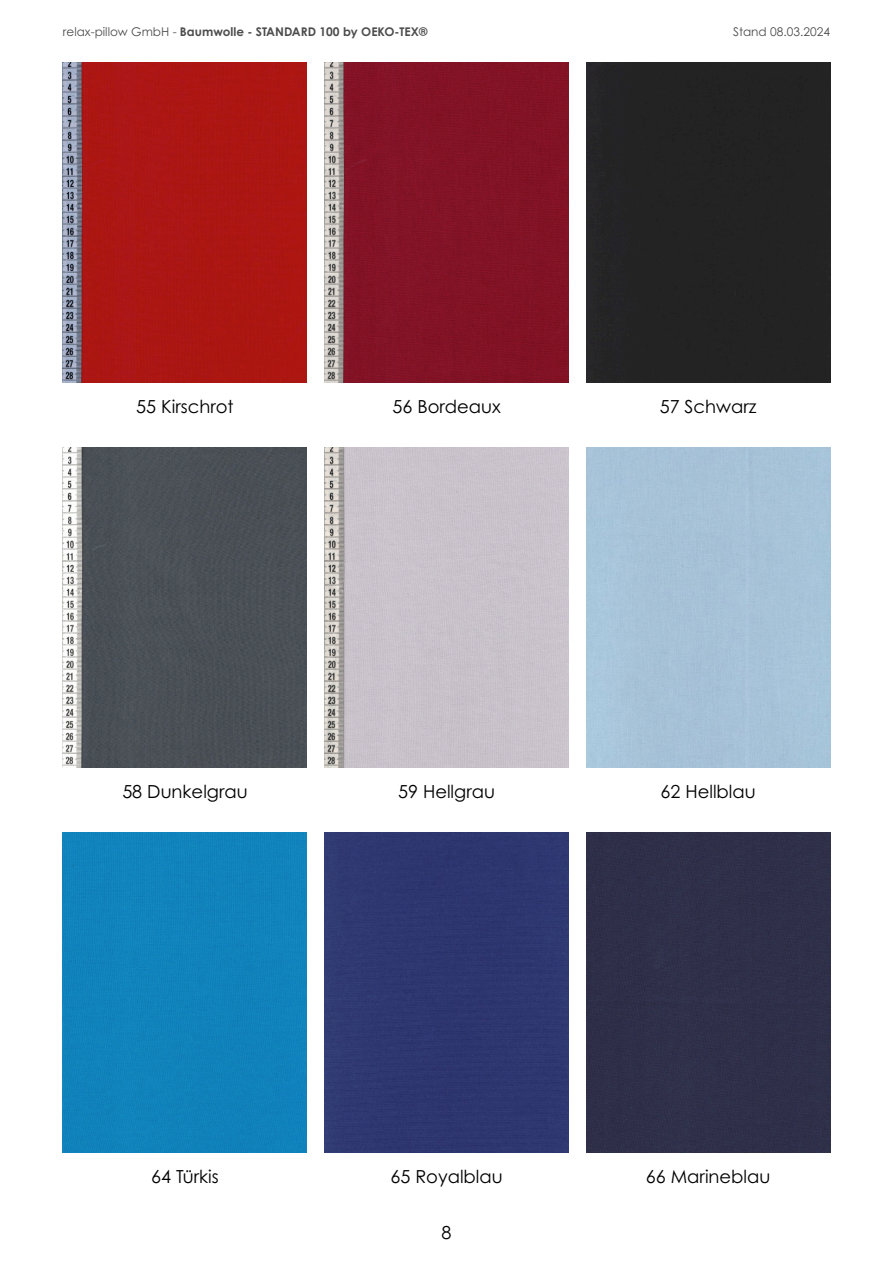
<style>
.page{position:relative;width:893px;height:1263px;background:#fff}
.page>*{position:absolute;margin:0;border:0;box-sizing:border-box;transform-origin:0 0}
.t1{font:18px "Century Gothic Pro";color:#000}
.t2{font:700 12px "Century Gothic Pro";color:#4d4d4d}
.t3{font:12px "Century Gothic Pro";color:#4d4d4d}
.s1{font-weight:400}
.s2{font-family:"Helvetica"}
</style>
<div class="page">
<img style="left:63px;top:63px;width:244px;height:320px">
<img style="left:325px;top:63px;width:243px;height:320px">
<div style="left:586px;top:63px;width:244px;height:320px;background:#232323"></div>
<img style="left:63px;top:448px;width:244px;height:320px">
<img style="left:325px;top:448px;width:243px;height:320px">
<div style="left:63px;top:833px;width:244px;height:320px;background:#1083bb"></div>
<div style="left:325px;top:833px;width:243px;height:320px;background:#2e3770"></div>
<div style="left:586px;top:833px;width:244px;height:320px;background:#2f2f49"></div>
<p class="t2" style="left:63px;top:27px;width:366px"><span class="s1">relax-pillow GmbH -</span> Baumwolle - STANDARD 100 by OEKO-TEX®</p>
<p class="t3" style="left:733px;top:27px;width:98px">Stand 08.03.2024</p>
<p class="t1" style="left:136px;top:399px;width:99px">55 Kirschrot</p>
<p class="t1" style="left:392px;top:399px;width:110px">56 Bordeaux</p>
<p class="t1" style="left:660px;top:399px;width:98px">57 Schwarz</p>
<p class="t1" style="left:122px;top:784px;width:127px">58 Dunkelgrau</p>
<p class="t1" style="left:398px;top:784px;width:98px">59 Hellgrau</p>
<p class="t1" style="left:660px;top:784px;width:97px">62 Hellblau</p>
<p class="t1" style="left:151px;top:1169px;width:69px">64 Tu<span class="s2">̈</span>rkis</p>
<p class="t1" style="left:390px;top:1169px;width:114px">65 Royalblau</p>
<p class="t1" style="left:646px;top:1169px;width:126px">66 Marineblau</p>
<p class="t1" style="left:441px;top:1226px;width:11px">8</p>
</div>
